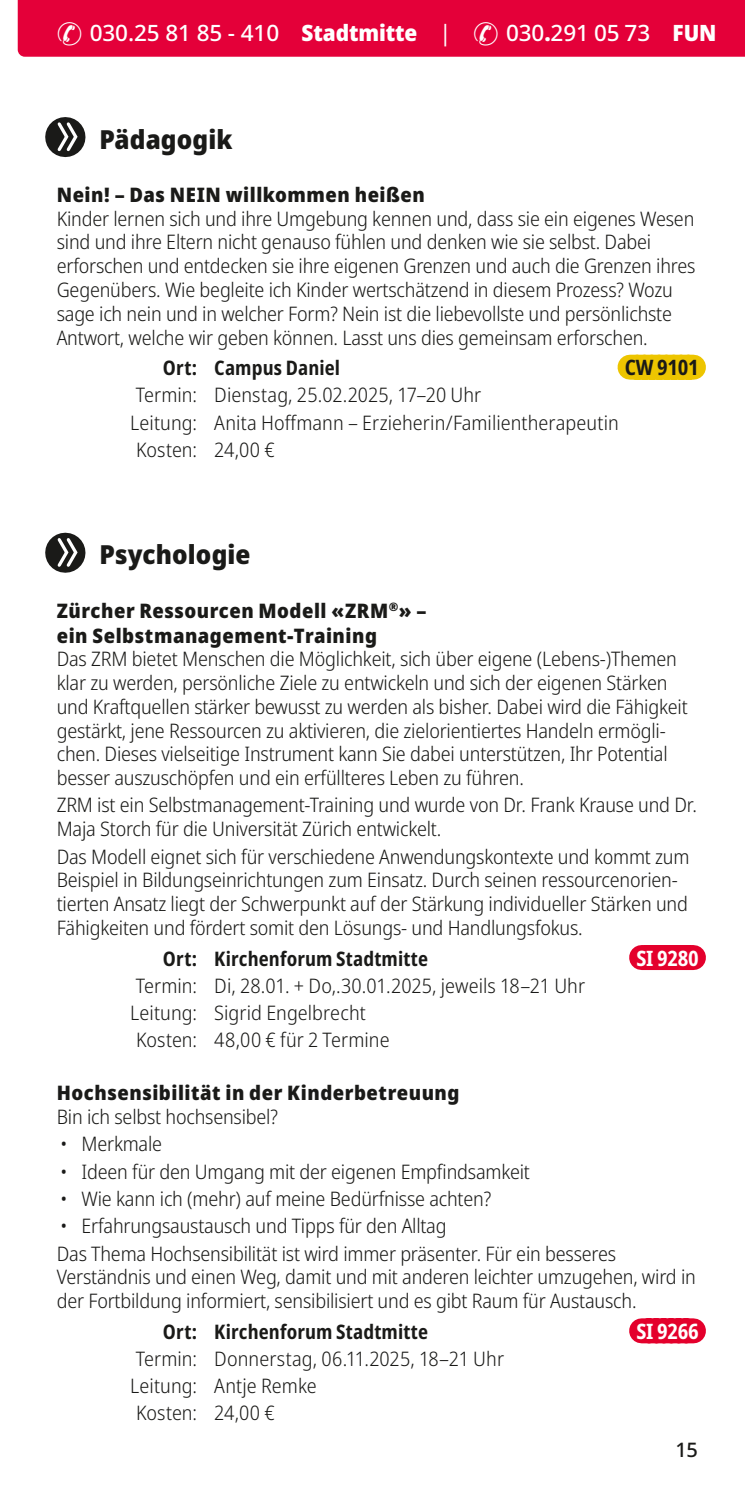
<style>
.page{position:relative;width:745px;height:1489px;background:#fff}
.page>*{position:absolute;margin:0;border:0;box-sizing:border-box;transform-origin:0 0}
.t1{font:900 semi-condensed 26.25px "Noto Sans";letter-spacing:.005em;color:#1a1a18}
.t2{font:500 22.5px "Noto Sans";letter-spacing:-.005em;color:#fff}
.t3{font:700 condensed 21.25px "Noto Sans";letter-spacing:-.015em;color:#fff}
.t4{font:700 condensed 21.25px "Noto Sans";letter-spacing:-.015em;color:#1a1a18}
.t5{font:300 semi-condensed 20px/23.8px "Noto Sans";letter-spacing:-.01em;color:#1a1a18}
.t6{font:900 semi-condensed 20px/25px "Noto Sans";letter-spacing:.025em;color:#1a1a18}
.t7{font:700 condensed 20px "Noto Sans";letter-spacing:.005em;color:#1a1a18}
.t8{font:500 20px "Noto Sans";color:#1a1a18}
.s1{font-weight:900;font-stretch:semi-condensed}
.s2{font-weight:400;font-stretch:semi-condensed}
</style>
<div class="page">
<div style="left:629px;top:355px;width:64px;height:25px;background:#edc500"></div>
<svg style="left:641px;top:945px;width:52px;height:25px"></svg>
<svg style="left:641px;top:1318px;width:52px;height:25px"></svg>
<svg style="left:55px;top:117px;width:31px;height:40px"></svg>
<svg style="left:55px;top:532px;width:31px;height:40px"></svg>
<div style="left:18px;top:0;width:726px;height:57px;background:#e40039"></div>
<p class="t2" style="left:57px;top:17px;width:660px">✆ 030.25 81 85 - 410 <span class="s1">Stadtmitte</span> <span class="s2">|</span> ✆ 030<span class="s1">.</span>291 05 73 <span class="s1">FUN</span></p>
<h1 class="t1" style="left:99px;top:119px;width:135px">Pädagogik</h1>
<p class="t6" style="left:57px;top:182px;width:369px">Nein! – Das NEIN willkommen heißen</p>
<p class="t5" style="left:57px;top:207px;width:639px">Kinder lernen sich und ihre Umgebung kennen und, dass sie ein eigenes Wesen sind und ihre Eltern nicht genauso fühlen und denken wie sie selbst. Dabei erforschen und entdecken sie ihre eigenen Grenzen und auch die Grenzen ihres Gegenübers. Wie begleite ich Kinder wertschätzend in diesem Prozess? Wozu sage ich nein und in welcher Form? Nein ist die liebevollste und persönlichste Antwort, welche wir geben können. Lasst uns dies gemeinsam erforschen.</p>
<p class="t7" style="left:163px;top:353px;width:178px">Ort: Campus Daniel</p>
<p class="t4" style="left:624px;top:352px;width:75px">CW 9101</p>
<p class="t5" style="left:130px;top:382px;width:489px;line-height:27px">Termin: Dienstag, 25.02.2025, 17–20 Uhr<br>Leitung: Anita Hoffmann – Erzieherin/Familientherapeutin<br>Kosten: 24,00 €</p>
<h1 class="t1" style="left:99px;top:535px;width:153px">Psychologie</h1>
<p class="t6" style="left:57px;top:597px;width:371px">Zürcher Ressourcen Modell «ZRM<sup>®</sup>» – ein Selbstmanagement-Training</p>
<p class="t5" style="left:57px;top:647px;width:632px">Das ZRM bietet Menschen die Möglichkeit, sich über eigene (Lebens-)Themen klar zu werden, persönliche Ziele zu entwickeln und sich der eigenen Stärken und Kraftquellen stärker bewusst zu werden als bisher. Dabei wird die Fähigkeit gestärkt, jene Ressourcen zu aktivieren, die zielorientiertes Handeln ermögli&shy;chen. Dieses vielseitige Instrument kann Sie dabei unterstützen, Ihr Potential besser auszuschöpfen und ein erfüllteres Leben zu führen.</p>
<p class="t5" style="left:57px;top:793px;width:641px">ZRM ist ein Selbstmanagement-Training und wurde von Dr. Frank Krause und Dr.<br>Maja Storch für die Universität Zürich entwickelt.</p>
<p class="t5" style="left:57px;top:844px;width:634px">Das Modell eignet sich für verschiedene Anwendungskontexte und kommt zum Beispiel in Bildungseinrichtungen zum Einsatz. Durch seinen ressourcenorien&shy;tierten Ansatz liegt der Schwerpunkt auf der Stärkung individueller Stärken und Fähigkeiten und fördert somit den Lösungs- und Handlungsfokus.</p>
<p class="t7" style="left:163px;top:943px;width:266px">Ort: Kirchenforum Stadtmitte</p>
<p class="t3" style="left:636px;top:942px;width:64px">SI 9280</p>
<p class="t5" style="left:130px;top:972px;width:456px;line-height:27px">Termin: Di, 28.01. + Do,.30.01.2025, jeweils 18–21 Uhr<br>Leitung: Sigrid Engelbrecht<br>Kosten: 48,00 € für 2 Termine</p>
<p class="t6" style="left:57px;top:1080px;width:404px">Hochsensibilität in der Kinderbetreuung</p>
<p class="t5" style="left:57px;top:1105px;width:222px">Bin ich selbst hochsensibel?</p>
<p class="t5" style="left:60px;top:1132px;width:103px">• Merkmale</p>
<p class="t5" style="left:60px;top:1160px;width:471px">• Ideen für den Umgang mit der eigenen Empfindsamkeit</p>
<p class="t5" style="left:60px;top:1187px;width:432px">• Wie kann ich (mehr) auf meine Bedürfnisse achten?</p>
<p class="t5" style="left:57px;top:1212px;width:560px;line-height:27.2px">• Erfahrungsaustausch und Tipps für den Alltag<br>Das Thema Hochsensibilität ist wird immer präsenter. Für ein besseres</p>
<p class="t5" style="left:57px;top:1265px;width:640px">Verständnis und einen Weg, damit und mit anderen leichter umzugehen, wird in der Fortbildung informiert, sensibilisiert und es gibt Raum für Austausch.</p>
<p class="t7" style="left:163px;top:1316px;width:266px">Ort: Kirchenforum Stadtmitte</p>
<p class="t3" style="left:636px;top:1315px;width:64px">SI 9266</p>
<p class="t5" style="left:130px;top:1345px;width:375px;line-height:27px">Termin: Donnerstag, 06.11.2025, 18–21 Uhr<br>Leitung: Antje Remke<br>Kosten: 24,00 €</p>
<p class="t8" style="left:675px;top:1435px;width:24px">15</p>
</div>
